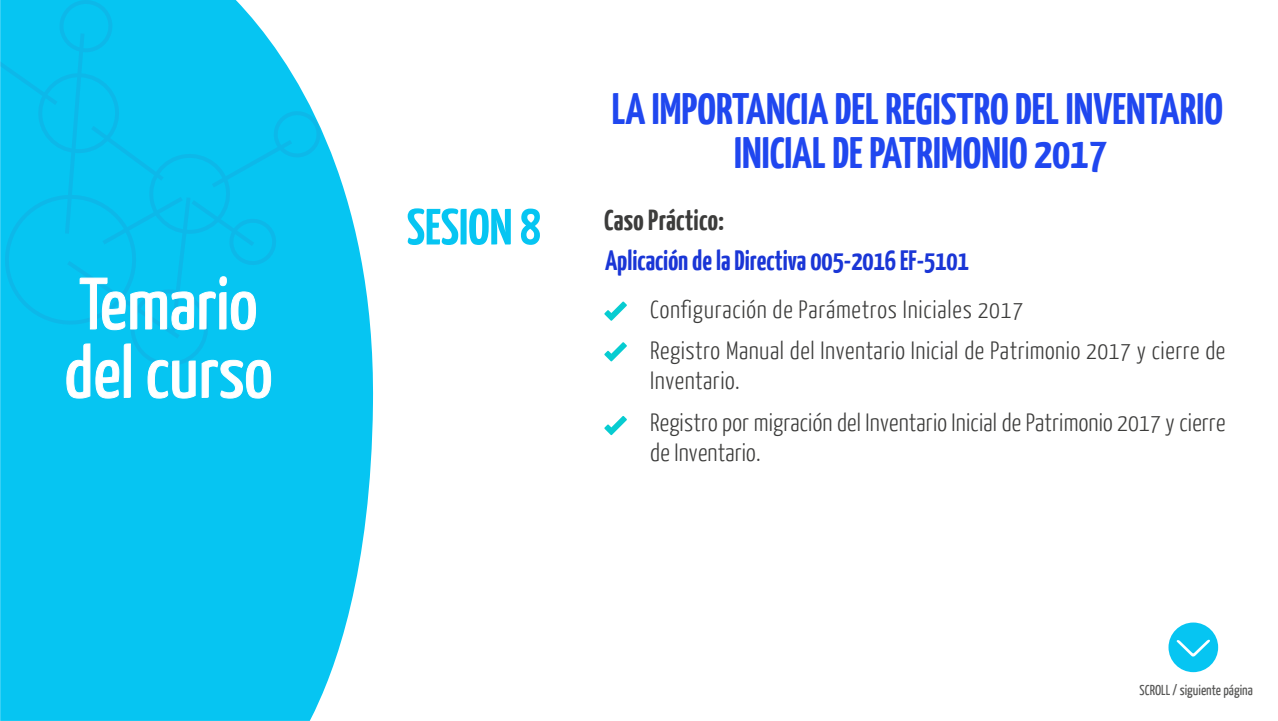
<style>
.page{position:relative;width:1278px;height:721px;background:#fff}
.page>*{position:absolute;margin:0;border:0;box-sizing:border-box;transform-origin:0 0}
.t1{font:72.7px/68.4px "Yanone Kaffeesatz";color:#fff;scale:1.04 1}
.t2{font:700 50.9px "Yanone Kaffeesatz";color:#06c5f2;scale:1.04 1}
.t3{font:700 44px/44px "Yanone Kaffeesatz";color:#2047ef;text-align:center;scale:1.04 1}
.t4{font:700 29px "Yanone Kaffeesatz";letter-spacing:.01em;color:#3c3c3b}
.t5{font:700 28px "Yanone Kaffeesatz";color:#1a36d6}
.t6{font:300 25px/42px "Yanone Kaffeesatz";letter-spacing:.02em;color:#3c3c3b}
.t7{font:14.4px "Yanone Kaffeesatz";color:#575756}
</style>
<div class="page">
<svg style="left:0;top:126px;width:374px;height:595px;background:#1ccaf3"></svg>
<svg style="left:0;top:0;width:320px;height:399px;background:#14c7f2"></svg>
<div style="left:1168px;top:623px;width:50px;height:49px;background:#06c5f2;border-radius:50%"></div>
<svg style="left:1176px;top:640px;width:34px;height:17px"></svg>
<svg style="left:604px;top:301px;width:23px;height:20px"></svg>
<svg style="left:604px;top:342px;width:23px;height:19px"></svg>
<svg style="left:604px;top:416px;width:23px;height:19px"></svg>
<h1 class="t1" style="left:64px;top:267px;width:201px">Temario del curso</h1>
<h2 class="t2" style="left:407px;top:196px;width:130px">SESION 8</h2>
<h3 class="t3" style="left:612px;top:86px;width:589px">LA IMPORTANCIA DEL REGISTRO DEL INVENTARIO<br>INICIAL DE PATRIMONIO 2017</h3>
<p class="t4" style="left:604px;top:202px;width:121px">Caso Práctico:</p>
<p class="t5" style="left:605px;top:244px;width:365px">Aplicación de la Directiva 005-2016 EF-5101</p>
<p class="t6" style="left:650px;top:287px;width:576px">Configuración de Parámetros Iniciales 2017<br>Registro Manual del Inventario Inicial de Patrimonio 2017 y cierre de</p>
<p class="t6" style="left:650px;top:359px;width:577px">Inventario.<br>Registro por migración del Inventario Inicial de Patrimonio 2017 y cierre</p>
<p class="t6" style="left:650px;top:431px;width:112px">de Inventario.</p>
<p class="t7" style="left:1139px;top:681px;width:115px">SCROLL / siguiente página</p>
</div>
